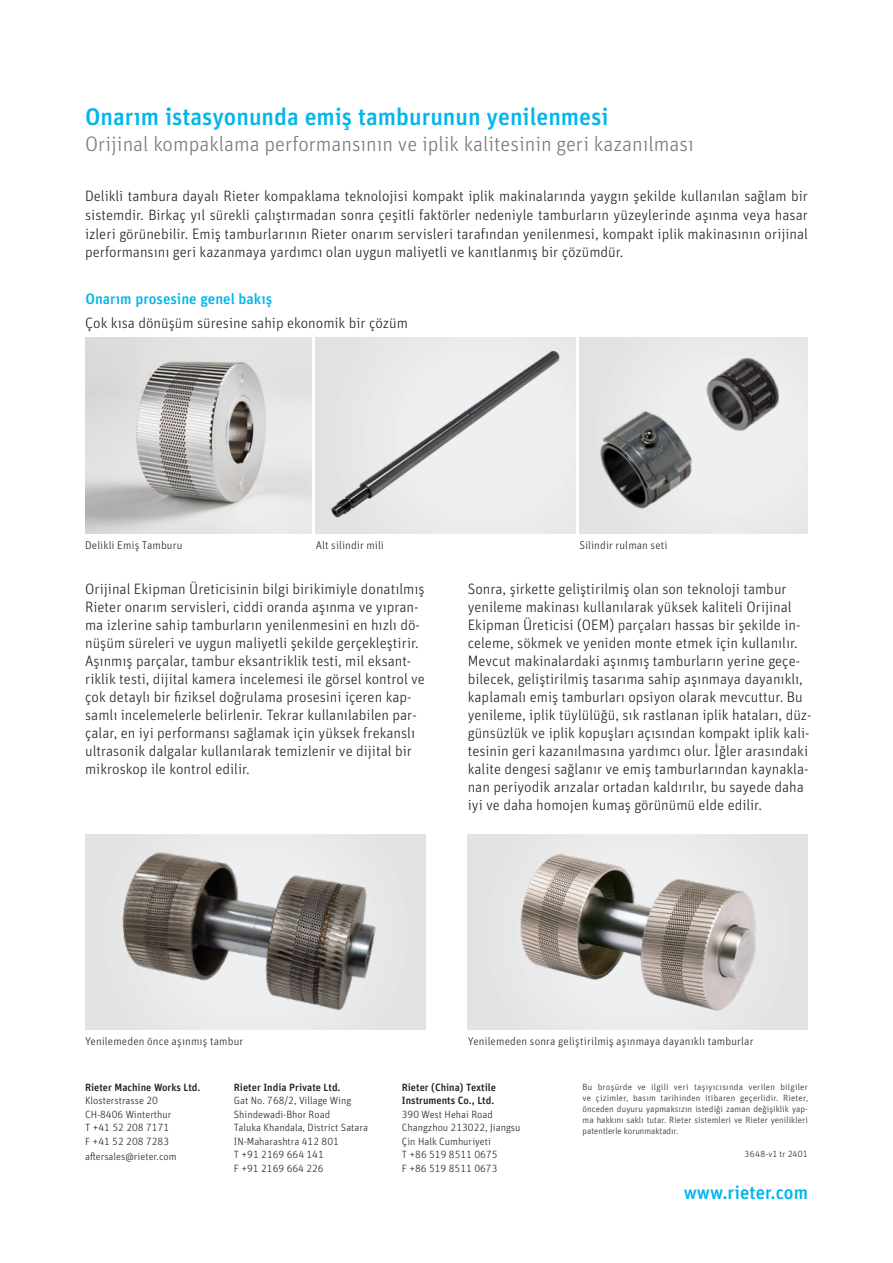
<style>
.page{position:relative;width:893px;height:1263px;background:#fff}
.page>*{position:absolute;margin:0;border:0;box-sizing:border-box;transform-origin:0 0}
.t1{font:500 24px "Unit Pro";color:#02b5eb}
.t2{font:300 21px "Unit Pro";color:#76787b}
.t3{font:500 18.75px "Unit Pro";color:#02b5eb}
.t4{font:15px/18px "Rieter Unit OT Light";color:#231f20}
.t5{font:300 15px/18.8px "Unit Pro";color:#231f20;text-align:justify}
.t6{font:500 15px "Unit Pro";color:#02b5eb}
.t7{font:300 11.25px "Unit Pro";letter-spacing:.015em;color:#231f20}
.t8{font:300 10.5px/13.5px "Unit Pro";color:#231f20}
.t9{font:500 10.5px/13.5px "Unit Pro";color:#231f20}
.t10{font:300 9px/10.8px "Unit Pro";color:#231f20;text-align:justify}
.t11{font:300 9px "Unit Pro";letter-spacing:.02em;color:#231f20}
</style>
<div class="page">
<img style="left:85px;top:338px;width:226px;height:195px">
<img style="left:316px;top:338px;width:259px;height:195px">
<img style="left:579px;top:338px;width:229px;height:195px">
<div style="left:85px;top:834px;width:340px;height:196px;background:#e4e3e3"></div>
<img style="left:122px;top:840px;width:254px;height:185px">
<img style="left:468px;top:834px;width:340px;height:196px">
<h1 class="t1" style="left:85px;top:99px;width:525px">Onarım i̇stasyonunda emiş tamburunun yenilenmesi</h1>
<h2 class="t2" style="left:85px;top:129px;width:610px">Orijinal kompaklama performansının ve iplik kalitesinin geri kazanılması</h2>
<p class="t5" style="left:85px;top:186px;width:724px">Delikli tambura dayalı Rieter kompaklama teknolojisi kompakt iplik makinalarında yaygın şekilde kullanılan sağlam bir sistemdir. Birkaç yıl sürekli çalıştırmadan sonra çeşitli faktörler nedeniyle tamburların yüzeylerinde aşınma veya hasar izleri görünebilir. Emiş tamburlarının Rieter onarım servisleri tarafından yenilenmesi, kompakt iplik makinasının orijinal performansını geri kazanmaya yardımcı olan uygun maliyetli ve kanıtlanmış bir çözümdür.</p>
<p class="t6" style="left:85px;top:288px;width:188px">Onarım prosesine genel bakış</p>
<p class="t4" style="left:85px;top:314px;width:324px">Çok kısa dönüşüm süresine sahip ekonomik bir çözüm</p>
<p class="t7" style="left:85px;top:537px;width:99px">Delikli Emiş Tamburu</p>
<p class="t7" style="left:316px;top:537px;width:70px">Alt silindir mili</p>
<p class="t7" style="left:579px;top:537px;width:90px">Silindir rulman seti</p>
<p class="t4" style="left:85px;top:580px;width:341px">Orijinal Ekipman Üreticisinin bilgi birikimiyle donatılmış Rieter onarım servisleri, ciddi oranda aşınma ve yıpran&shy;ma izlerine sahip tamburların yenilenmesini en hızlı dö&shy;nüşüm süreleri ve uygun maliyetli şekilde gerçekleştirir.<br>Aşınmış parçalar, tambur eksantriklik testi, mil eksant&shy;riklik testi, dijital kamera incelemesi ile görsel kontrol ve çok detaylı bir fiziksel doğrulama prosesini içeren kap&shy;samlı incelemelerle belirlenir. Tekrar kullanılabilen par&shy;çalar, en iyi performansı sağlamak için yüksek frekanslı ultrasonik dalgalar kullanılarak temizlenir ve dijital bir mikroskop ile kontrol edilir.</p>
<p class="t4" style="left:468px;top:580px;width:345px">Sonra, şirkette geliştirilmiş olan son teknoloji tambur yenileme makinası kullanılarak yüksek kaliteli Orijinal Ekipman Üreticisi (OEM) parçaları hassas bir şekilde in&shy;celeme, sökmek ve yeniden monte etmek için kullanılır.<br>Mevcut makinalardaki aşınmış tamburların yerine geçe&shy;bilecek, geliştirilmiş tasarıma sahip aşınmaya dayanıklı, kaplamalı emiş tamburları opsiyon olarak mevcuttur. Bu yenileme, iplik tüylülüğü, sık rastlanan iplik hataları, düz&shy;günsüzlük ve iplik kopuşları açısından kompakt iplik kali&shy;tesinin geri kazanılmasına yardımcı olur. İğler arasındaki kalite dengesi sağlanır ve emiş tamburlarından kaynakla&shy;nan periyodik arızalar ortadan kaldırılır, bu sayede daha iyi ve daha homojen kumaş görünümü elde edilir.</p>
<p class="t7" style="left:85px;top:1033px;width:160px">Yenilemeden önce aşınmış tambur</p>
<p class="t7" style="left:468px;top:1033px;width:287px">Yenilemeden sonra geliştirilmiş aşınmaya dayanıklı tamburlar</p>
<p class="t9" style="left:85px;top:1079px;width:117px">Rieter Machine Works Ltd.</p>
<p class="t8" style="left:85px;top:1093px;width:93px;line-height:14px">Klosterstrasse 20<br>CH-8406 Winterthur<br>T +41 52 208 7171<br>F +41 52 208 7283 aftersales@rieter.com</p>
<p class="t9" style="left:234px;top:1079px;width:108px">Rieter India Private Ltd.</p>
<p class="t8" style="left:234px;top:1093px;width:136px">Gat No. 768/2, Village Wing<br>Shindewadi-Bhor Road<br>Taluka Khandala, District Satara<br>IN-Maharashtra 412 801<br>T +91 2169 664 141<br>F +91 2169 664 226</p>
<p class="t9" style="left:402px;top:1079px;width:96px">Rieter (China) Textile<br>Instruments Co., Ltd.</p>
<p class="t8" style="left:402px;top:1107px;width:120px">390 West Hehai Road<br>Changzhou 213022, Jiangsu<br>Çin Halk Cumhuriyeti<br>T +86 519 8511 0675<br>F +86 519 8511 0673</p>
<p class="t10" style="left:583px;top:1081px;width:227px">Bu broşürde ve ilgili veri taşıyıcısında verilen bilgiler ve çizimler, basım tarihinden itibaren geçerlidir. Rieter, önceden duyuru yapmaksızın istediği zaman değişiklik yap&shy;ma hakkını saklı tutar. Rieter sistemleri ve Rieter yenilikleri patentlerle korunmaktadır.</p>
<p class="t11" style="left:745px;top:1148px;width:65px">3648-v1 tr 2401</p>
<p class="t3" style="left:684px;top:1178px;width:126px">www.rieter.com</p>
</div>
